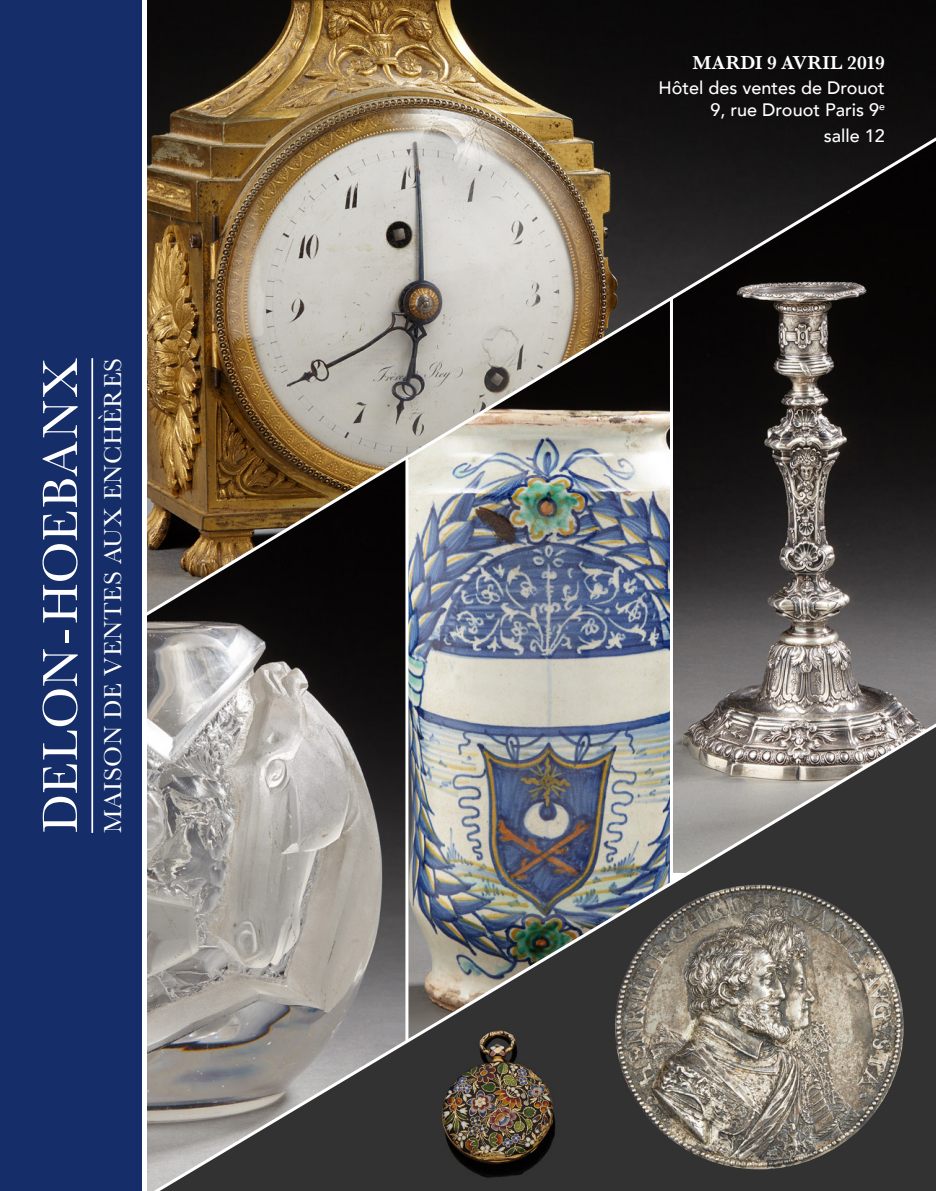
<style>
.page{position:relative;width:936px;height:1191px;background:#fff}
.page>*{position:absolute;margin:0;border:0;box-sizing:border-box;transform-origin:0 0}
.t1{font:51px "Baskerville";letter-spacing:.015em;color:#fff}
.t2{font:25.35px "Baskerville";letter-spacing:.025em;color:#fff}
.t3{font:600 19.5px "Baskerville";letter-spacing:.015em;color:#fff}
.t4{font:500 18px/21.6px "Avenir";color:#fff;text-align:right}
</style>
<div class="page">
<img style="left:147px;top:620px;width:258px;height:87px">
<img style="left:673px;top:620px;width:262px;height:87px">
<img style="left:409px;top:620px;width:260px;height:87px">
<img style="left:147px;top:707px;width:788px;height:484px">
<img style="left:147px;top:0;width:788px;height:620px">
<div style="left:0;top:0;width:142px;height:1191px;background:#152d69"></div>
<hr style="left:91px;top:358px;width:2px;height:475px;background:#fff">
<img style="left:431px;top:1027px;width:145px;height:164px">
<svg style="left:615px;top:884px;width:288px;height:285px;background:#7e786e"></svg>
<h1 class="t1" style="left:28px;top:833px;width:476px;rotate:-90deg">DELON-HOEBANX</h1>
<h2 class="t2" style="left:97px;top:833px;width:476px;rotate:-90deg">MAISON DE VENTES AUX ENCHÈRES</h2>
<p class="t3" style="left:692px;top:48px;width:194px">MARDI 9 AVRIL 2019</p>
<p class="t4" style="left:658px;top:76px;width:228px">Hôtel des ventes de Drouot<br>9, rue Drouot Paris 9<sup>e</sup></p>
<p class="t4" style="left:823px;top:124px;width:63px">salle 12</p>
</div>
